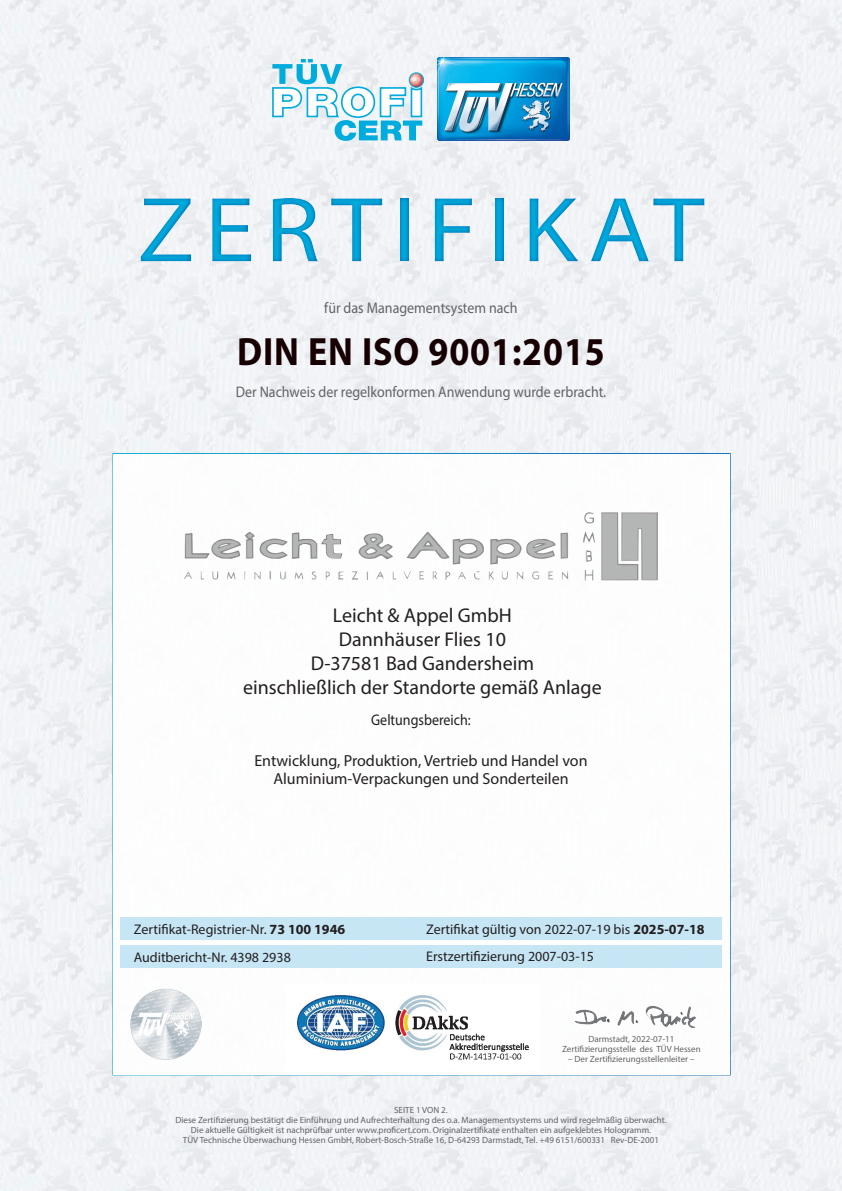
<style>
.page{position:relative;width:842px;height:1191px;background:#fff}
.page>*{position:absolute;margin:0;border:0;box-sizing:border-box;transform-origin:0 0}
.t1{font:93px "Myriad Pro";letter-spacing:.1em;color:#00acdd;scale:1.1 1}
.t2{font:700 39.6px "Myriad Pro";letter-spacing:.025em;color:#170003;scale:.91 1}
.t3{font:20px/24px "Myriad Pro";color:#231f20;text-align:center}
.t4{font:16px/18px "Myriad Pro";color:#231f20;text-align:center}
.t5{font:15.4px "Myriad Pro";color:#636366;scale:.91 1}
.t6{font:15.4px "Myriad Pro";color:#231f20;scale:.91 1}
.t7{font:14px/28.1px "Myriad Pro";color:#231f20}
.t8{font:9px/10px "Myriad Pro";color:#636366;text-align:center}
.s1{font-weight:700}
</style>
<div class="page">
<img style="left:0;top:0;width:842px;height:1191px">
<img style="left:437px;top:57px;width:132px;height:83px">
<svg style="left:272px;top:59px;width:152px;height:82px"></svg>
<div style="left:112px;top:453px;width:619px;height:622px;background:#fff;border:2px solid #fff"></div>
<div style="left:120px;top:945px;width:602px;height:23px;background:#c1e4f4"></div>
<div style="left:121px;top:917px;width:601px;height:22px;background:#c1e4f4"></div>
<img style="left:296px;top:995px;width:233px;height:65px">
<img style="left:744px;top:810px;width:77px;height:55px">
<img style="left:736px;top:724px;width:98px;height:40px">
<img style="left:735px;top:636px;width:95px;height:35px">
<img style="left:736px;top:549px;width:93px;height:35px">
<img style="left:737px;top:479px;width:91px;height:36px">
<img style="left:642px;top:1096px;width:99px;height:53px">
<img style="left:575px;top:1006px;width:121px;height:22px">
<div style="left:0;top:172px;width:842px;height:114px;background:#006bb6;opacity:.75"></div>
<img style="left:130px;top:988px;width:71px;height:71px">
<svg style="left:227px;top:572px;width:8px;height:7px"></svg>
<svg style="left:312px;top:571px;width:5px;height:8px"></svg>
<svg style="left:352px;top:571px;width:6px;height:8px"></svg>
<svg style="left:489px;top:571px;width:5px;height:8px"></svg>
<svg style="left:244px;top:571px;width:2px;height:8px"></svg>
<svg style="left:392px;top:571px;width:4px;height:8px"></svg>
<svg style="left:562px;top:571px;width:6px;height:8px"></svg>
<svg style="left:548px;top:571px;width:5px;height:8px"></svg>
<svg style="left:517px;top:571px;width:7px;height:8px"></svg>
<svg style="left:502px;top:571px;width:6px;height:9px"></svg>
<svg style="left:280px;top:571px;width:6px;height:9px"></svg>
<svg style="left:212px;top:571px;width:6px;height:9px"></svg>
<svg style="left:326px;top:571px;width:4px;height:8px"></svg>
<svg style="left:446px;top:571px;width:5px;height:8px"></svg>
<svg style="left:254px;top:571px;width:7px;height:8px"></svg>
<svg style="left:419px;top:571px;width:5px;height:8px"></svg>
<svg style="left:184px;top:571px;width:8px;height:8px"></svg>
<svg style="left:376px;top:571px;width:8px;height:8px"></svg>
<svg style="left:458px;top:571px;width:8px;height:8px"></svg>
<svg style="left:404px;top:571px;width:7px;height:8px"></svg>
<svg style="left:432px;top:571px;width:5px;height:8px"></svg>
<svg style="left:584px;top:570px;width:10px;height:10px"></svg>
<svg style="left:532px;top:571px;width:7px;height:9px"></svg>
<svg style="left:295px;top:571px;width:8px;height:8px"></svg>
<svg style="left:339px;top:571px;width:5px;height:8px"></svg>
<svg style="left:474px;top:571px;width:6px;height:8px"></svg>
<svg style="left:601px;top:512px;width:57px;height:68px;background:#b8b8b8"></svg>
<svg style="left:586px;top:550px;width:6px;height:12px"></svg>
<svg style="left:358px;top:533px;width:35px;height:27px"></svg>
<svg style="left:407px;top:532px;width:162px;height:32px"></svg>
<svg style="left:185px;top:532px;width:158px;height:27px"></svg>
<svg style="left:583px;top:512px;width:12px;height:31px"></svg>
<h1 class="t1" style="left:138px;top:173px;width:517px">ZERTIFIKAT</h1>
<h3 class="t5" style="left:324px;top:298px;width:214px">für das Managementsystem nach</h3>
<h2 class="t2" style="left:237px;top:326px;width:406px">DIN EN ISO 9001:2015</h2>
<h3 class="t5" style="left:236px;top:382px;width:408px">Der Nachweis der regelkonformen Anwendung wurde erbracht.</h3>
<h3 class="t3" style="left:243px;top:603px;width:360px">Leicht &amp; Appel GmbH<br>Dannhäuser Flies 10<br>D-37581 Bad Gandersheim<br>einschließlich der Standorte gemäß Anlage</h3>
<h3 class="t6" style="left:371px;top:710px;width:111px">Geltungsbereich:</h3>
<h3 class="t4" style="left:254px;top:751px;width:335px">Entwicklung, Produktion, Vertrieb und Handel von<br>Aluminium-Verpackungen und Sonderteilen</h3>
<h3 class="t7" style="left:134px;top:915px;width:213px">Zertifikat-Registrier-Nr. <span class="s1">73 100 1946<br></span>Auditbericht-Nr. 4398 2938</h3>
<h3 class="t7" style="left:426px;top:915px;width:280px">Zertifikat gültig von 2022-07-19 bis <span class="s1">2025-07-18</span></h3>
<h3 class="t7" style="left:426px;top:942px;width:169px">Erstzertifizierung 2007-03-15</h3>
<p class="t8" style="left:562px;top:1034px;width:140px">Darmstadt, 2022-07-11<br>Zertifizierungsstelle des TÜV Hessen</p>
<p class="t8" style="left:568px;top:1054px;width:128px">– Der Zertifizierungsstellenleiter –</p>
<p class="t8" style="left:175px;top:1105px;width:493px">SEITE 1 VON 2.<br>Diese Zertifizierung bestätigt die Einführung und Aufrechterhaltung des o.a. Managementsystems und wird regelmäßig überwacht.<br>Die aktuelle Gültigkeit ist nachprüfbar unter www.proficert.com. Originalzertifikate enthalten ein aufgeklebtes Hologramm.<br>TÜV Technische Überwachung Hessen GmbH, Robert-Bosch-Straße 16, D-64293 Darmstadt, Tel. +49 6151/600331 Rev-DE-2001</p>
</div>
